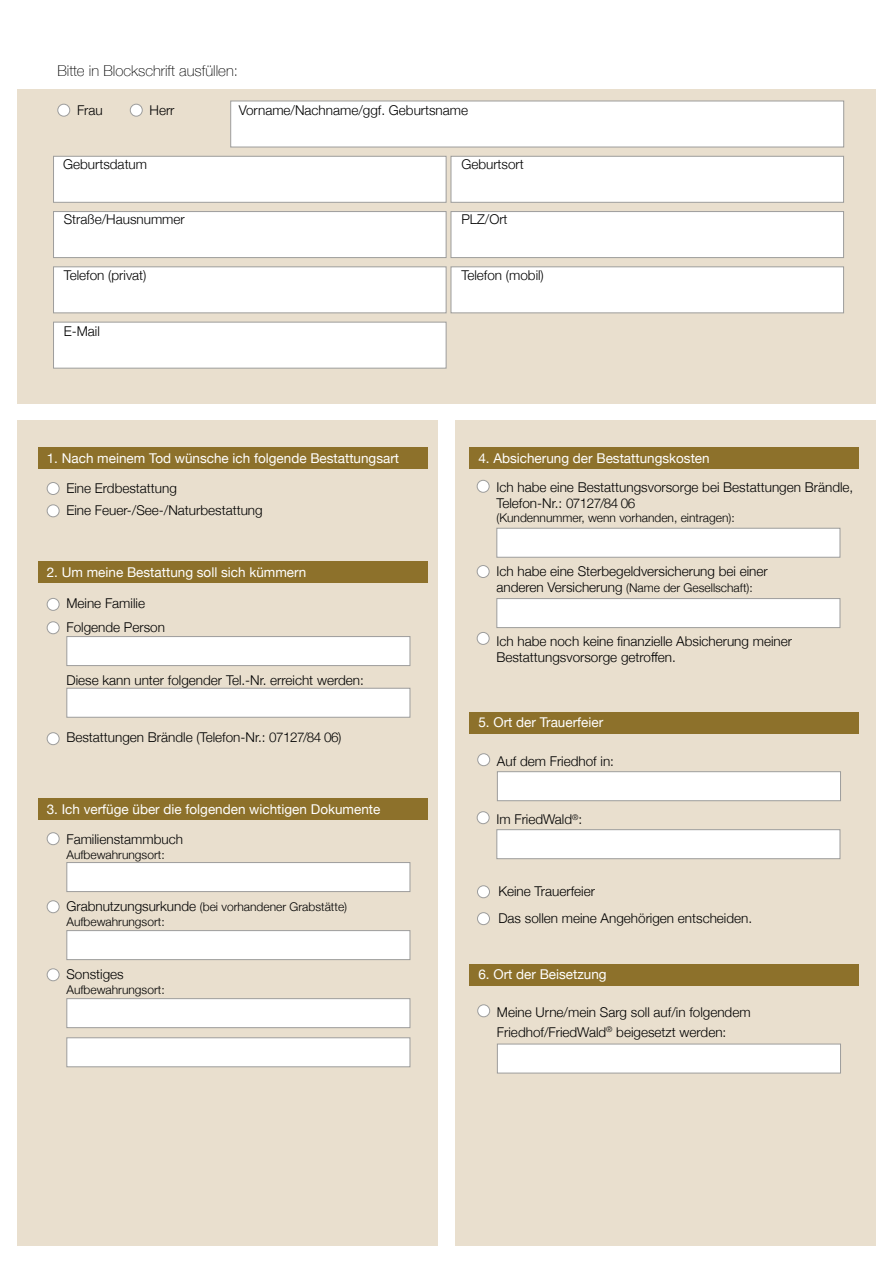
<style>
.page{position:relative;width:893px;height:1263px;background:#fff}
.page>*{position:absolute;margin:0;border:0;box-sizing:border-box;transform-origin:0 0}
.t1{font:100 15px "Helvetica Neue";color:#000}
.t2{font:300 13.5px/16.2px "Helvetica Neue";color:#000}
.t3{font:13.5px "Helvetica Neue";color:#fff}
.t4{font:300 12px/14.4px "Helvetica Neue";color:#000}
.s1{font-size:13.5px}
</style>
<div class="page">
<div style="left:17px;top:420px;width:421px;height:826px;background:#e9dfce"></div>
<div style="left:455px;top:420px;width:421px;height:826px;background:#e9dfce"></div>
<div style="left:17px;top:89px;width:859px;height:315px;background:#e9dfce"></div>
<div style="left:451px;top:156px;width:393px;height:47px;background:#fff;border:1px solid #9d9d9c"></div>
<div style="left:230px;top:101px;width:614px;height:46px;background:#fff;border:1px solid #9d9d9c"></div>
<div style="left:53px;top:156px;width:393px;height:47px;background:#fff;border:1px solid #9d9d9c"></div>
<div style="left:53px;top:211px;width:393px;height:47px;background:#fff;border:1px solid #9d9d9c"></div>
<div style="left:53px;top:266px;width:393px;height:47px;background:#fff;border:1px solid #9d9d9c"></div>
<div style="left:53px;top:322px;width:393px;height:46px;background:#fff;border:1px solid #9d9d9c"></div>
<div style="left:58px;top:104px;width:12px;height:12px;background:#fff;border-radius:50%"></div>
<div style="left:57px;top:104px;width:13px;height:13px;border:1px solid #9d9d9c;border-radius:50%"></div>
<div style="left:130px;top:104px;width:12px;height:12px;background:#fff;border-radius:50%"></div>
<div style="left:130px;top:104px;width:13px;height:13px;border:1px solid #9d9d9c;border-radius:50%"></div>
<div style="left:451px;top:211px;width:393px;height:47px;background:#fff;border:1px solid #9d9d9c"></div>
<div style="left:451px;top:266px;width:393px;height:47px;background:#fff;border:1px solid #9d9d9c"></div>
<div style="left:38px;top:447px;width:389px;height:22px;background:#8d712b"></div>
<div style="left:38px;top:561px;width:389px;height:21px;background:#8d712b"></div>
<div style="left:38px;top:798px;width:389px;height:21px;background:#8d712b"></div>
<div style="left:470px;top:447px;width:389px;height:22px;background:#8d712b"></div>
<div style="left:47px;top:482px;width:12px;height:12px;background:#fff;border-radius:50%"></div>
<div style="left:47px;top:482px;width:13px;height:13px;border:1px solid #9d9d9c;border-radius:50%"></div>
<div style="left:47px;top:505px;width:12px;height:12px;background:#fff;border-radius:50%"></div>
<div style="left:47px;top:504px;width:13px;height:13px;border:1px solid #9d9d9c;border-radius:50%"></div>
<div style="left:47px;top:598px;width:12px;height:12px;background:#fff;border-radius:50%"></div>
<div style="left:47px;top:598px;width:13px;height:13px;border:1px solid #9d9d9c;border-radius:50%"></div>
<div style="left:47px;top:622px;width:12px;height:12px;background:#fff;border-radius:50%"></div>
<div style="left:47px;top:621px;width:13px;height:13px;border:1px solid #9d9d9c;border-radius:50%"></div>
<div style="left:66px;top:636px;width:344px;height:30px;background:#fff;border:1px solid #9d9d9c"></div>
<div style="left:66px;top:688px;width:344px;height:30px;background:#fff;border:1px solid #9d9d9c"></div>
<div style="left:47px;top:733px;width:12px;height:12px;background:#fff;border-radius:50%"></div>
<div style="left:47px;top:732px;width:13px;height:13px;border:1px solid #9d9d9c;border-radius:50%"></div>
<div style="left:47px;top:833px;width:12px;height:12px;background:#fff;border-radius:50%"></div>
<div style="left:47px;top:832px;width:13px;height:13px;border:1px solid #9d9d9c;border-radius:50%"></div>
<div style="left:47px;top:901px;width:12px;height:12px;background:#fff;border-radius:50%"></div>
<div style="left:47px;top:900px;width:13px;height:13px;border:1px solid #9d9d9c;border-radius:50%"></div>
<div style="left:47px;top:969px;width:12px;height:12px;background:#fff;border-radius:50%"></div>
<div style="left:47px;top:968px;width:13px;height:13px;border:1px solid #9d9d9c;border-radius:50%"></div>
<div style="left:66px;top:862px;width:344px;height:30px;background:#fff;border:1px solid #9d9d9c"></div>
<div style="left:66px;top:930px;width:344px;height:30px;background:#fff;border:1px solid #9d9d9c"></div>
<div style="left:66px;top:998px;width:344px;height:30px;background:#fff;border:1px solid #9d9d9c"></div>
<div style="left:66px;top:1037px;width:344px;height:30px;background:#fff;border:1px solid #9d9d9c"></div>
<div style="left:477px;top:480px;width:12px;height:12px;background:#fff;border-radius:50%"></div>
<div style="left:477px;top:480px;width:13px;height:13px;border:1px solid #9d9d9c;border-radius:50%"></div>
<div style="left:496px;top:528px;width:344px;height:30px;background:#fff;border:1px solid #9d9d9c"></div>
<div style="left:477px;top:565px;width:12px;height:12px;background:#fff;border-radius:50%"></div>
<div style="left:477px;top:565px;width:13px;height:13px;border:1px solid #9d9d9c;border-radius:50%"></div>
<div style="left:496px;top:598px;width:344px;height:30px;background:#fff;border:1px solid #9d9d9c"></div>
<div style="left:477px;top:632px;width:12px;height:12px;background:#fff;border-radius:50%"></div>
<div style="left:477px;top:632px;width:13px;height:13px;border:1px solid #9d9d9c;border-radius:50%"></div>
<div style="left:470px;top:712px;width:389px;height:21px;background:#8d712b"></div>
<div style="left:478px;top:754px;width:12px;height:12px;background:#fff;border-radius:50%"></div>
<div style="left:477px;top:753px;width:13px;height:13px;border:1px solid #9d9d9c;border-radius:50%"></div>
<div style="left:497px;top:771px;width:344px;height:30px;background:#fff;border:1px solid #9d9d9c"></div>
<div style="left:477px;top:886px;width:12px;height:12px;background:#fff;border-radius:50%"></div>
<div style="left:477px;top:885px;width:13px;height:13px;border:1px solid #9d9d9c;border-radius:50%"></div>
<div style="left:477px;top:913px;width:12px;height:12px;background:#fff;border-radius:50%"></div>
<div style="left:477px;top:912px;width:13px;height:13px;border:1px solid #9d9d9c;border-radius:50%"></div>
<div style="left:470px;top:964px;width:389px;height:22px;background:#8d712b"></div>
<div style="left:478px;top:1005px;width:12px;height:12px;background:#fff;border-radius:50%"></div>
<div style="left:477px;top:1004px;width:13px;height:13px;border:1px solid #9d9d9c;border-radius:50%"></div>
<div style="left:497px;top:1044px;width:344px;height:29px;background:#fff;border:1px solid #9d9d9c"></div>
<div style="left:477px;top:812px;width:12px;height:12px;background:#fff;border-radius:50%"></div>
<div style="left:477px;top:811px;width:13px;height:13px;border:1px solid #9d9d9c;border-radius:50%"></div>
<div style="left:496px;top:829px;width:344px;height:30px;background:#fff;border:1px solid #9d9d9c"></div>
<p class="t1" style="left:57px;top:59px;width:182px">Bitte in Blockschrift ausfüllen:</p>
<p class="t2" style="left:77px;top:101px;width:27px">Frau</p>
<p class="t2" style="left:150px;top:101px;width:27px">Herr</p>
<p class="t2" style="left:239px;top:101px;width:231px">Vorname/Nachname/ggf. Geburtsname</p>
<p class="t2" style="left:63px;top:155px;width:85px">Geburtsdatum</p>
<p class="t2" style="left:461px;top:155px;width:64px">Geburtsort</p>
<p class="t2" style="left:64px;top:210px;width:123px">Straße/Hausnummer</p>
<p class="t2" style="left:64px;top:266px;width:84px">Telefon (privat)</p>
<p class="t2" style="left:64px;top:322px;width:38px">E-Mail</p>
<p class="t3" style="left:47px;top:449px;width:354px">1. Nach meinem Tod wünsche ich folgende Bestattungsart</p>
<p class="t2" style="left:66px;top:476px;width:198px;line-height:22.4px">Eine Erdbestattung<br>Eine Feuer-/See-/Naturbestattung</p>
<p class="t3" style="left:47px;top:562px;width:261px">2. Um meine Bestattung soll sich kümmern</p>
<p class="t2" style="left:66px;top:590px;width:100px;line-height:24.5px">Meine Familie<br>Folgende Person</p>
<p class="t2" style="left:66px;top:671px;width:299px">Diese kann unter folgender Tel.-Nr. erreicht werden:</p>
<p class="t2" style="left:66px;top:728px;width:276px">Bestattungen Brändle (Telefon-Nr.: 07127/84 06)</p>
<p class="t3" style="left:47px;top:799px;width:335px">3. Ich verfüge über die folgenden wichtigen Dokumente</p>
<p class="t2" style="left:66px;top:830px;width:118px">Familienstammbuch</p>
<p class="t4" style="left:66px;top:846px;width:100px">Aufbewahrungsort:</p>
<p class="t4" style="left:66px;top:899px;width:282px"><span class="s1">Grabnutzungsurkunde</span> (bei vorhandener Grabstätte)<br>Aufbewahrungsort:</p>
<p class="t2" style="left:66px;top:965px;width:59px">Sonstiges</p>
<p class="t4" style="left:66px;top:981px;width:100px">Aufbewahrungsort:</p>
<p class="t2" style="left:461px;top:210px;width:48px">PLZ/Ort</p>
<p class="t2" style="left:461px;top:266px;width:84px">Telefon (mobil)</p>
<p class="t3" style="left:478px;top:449px;width:233px">4. Absicherung der Bestattungskosten</p>
<p class="t2" style="left:496px;top:478px;width:358px">Ich habe eine Bestattungsvorsorge bei Bestattungen Brändle,<br>Telefon-Nr.: 07127/84 06</p>
<p class="t4" style="left:496px;top:510px;width:240px">(Kundennummer, wenn vorhanden, eintragen):</p>
<p class="t2" style="left:496px;top:562px;width:273px">Ich habe eine Sterbegeldversicherung bei einer</p>
<p class="t4" style="left:496px;top:580px;width:258px"><span class="s1">anderen Versicherung</span> (Name der Gesellschaft):</p>
<p class="t2" style="left:496px;top:632px;width:297px">Ich habe noch keine finanzielle Absicherung meiner<br>Bestattungsvorsorge getroffen.</p>
<p class="t3" style="left:478px;top:712px;width:126px">5. Ort der Trauerfeier</p>
<p class="t2" style="left:497px;top:752px;width:119px">Auf dem Friedhof in:</p>
<p class="t2" style="left:496px;top:810px;width:87px">Im FriedWald<sup>®</sup>:</p>
<p class="t2" style="left:498px;top:877px;width:255px;line-height:27px">Keine Trauerfeier<br>Das sollen meine Angehörigen entscheiden.</p>
<p class="t3" style="left:478px;top:964px;width:130px">6. Ort der Beisetzung</p>
<p class="t2" style="left:497px;top:1002px;width:255px;line-height:19.5px">Meine Urne/mein Sarg soll auf/in folgendem<br>Friedhof/FriedWald<sup>®</sup> beigesetzt werden:</p>
</div>
